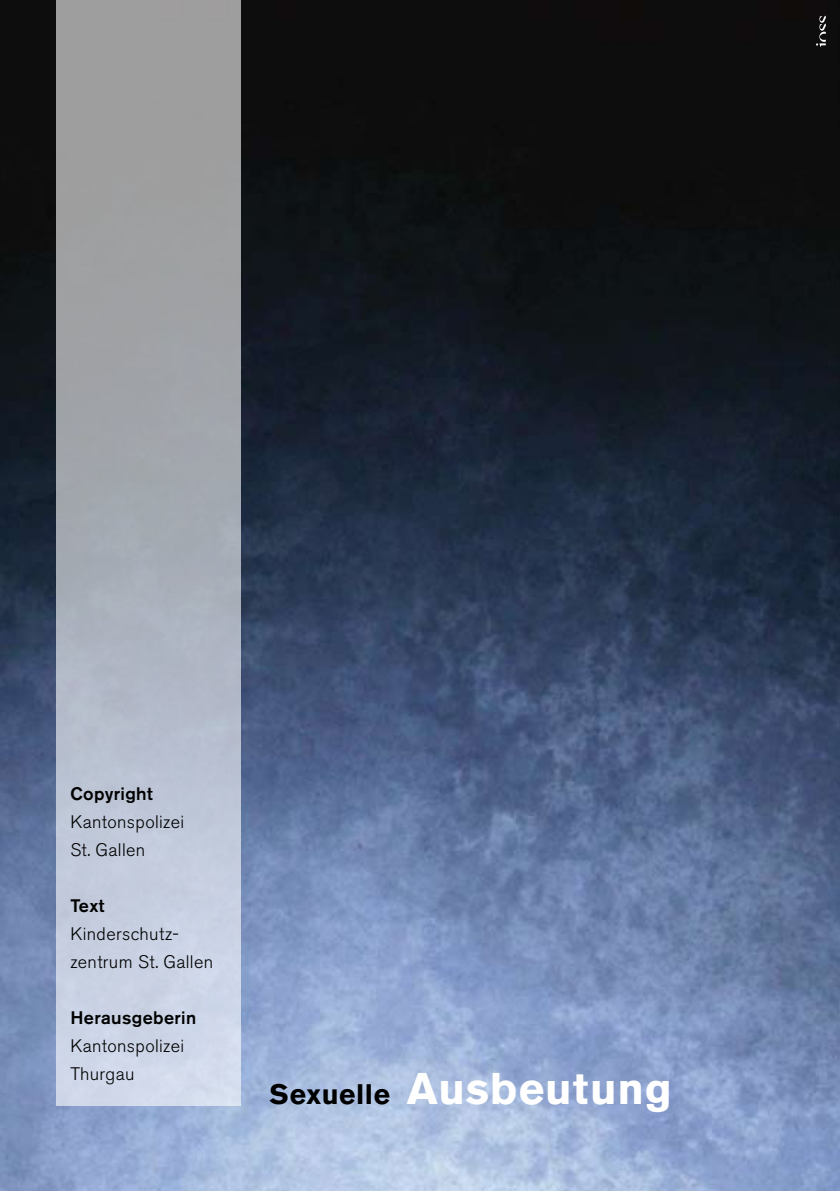
<style>
.page{position:relative;width:840px;height:1191px;background:#fff}
.page>*{position:absolute;margin:0;border:0;box-sizing:border-box;transform-origin:0 0}
.t1{font:700 44px "Akzidenz Grotesk BQ";letter-spacing:.02em;color:#fff}
.t2{font:300 18px/28px "Akzidenz Grotesk BQ";letter-spacing:.02em;color:#000}
.t3{font:500 18px "Akzidenz Grotesk BQ";letter-spacing:.02em;color:#000}
.s1{font-size:28px;color:#000}
</style>
<div class="page">
<img style="left:0;top:0;width:839px;height:1191px">
<div style="left:57px;top:0;width:184px;height:1106px;background:linear-gradient(to bottom,#91918e,#ccd7ec)"></div>
<svg style="left:815px;top:16px;width:10px;height:31px"></svg>
<p class="t3" style="left:70px;top:782px;width:84px">Copyright</p>
<p class="t2" style="left:70px;top:807px;width:115px">Kantonspolizei<br>St. Gallen</p>
<p class="t3" style="left:70px;top:894px;width:36px">Text</p>
<p class="t2" style="left:70px;top:919px;width:144px">Kinderschutz&shy;zentrum St. Gallen</p>
<p class="t3" style="left:70px;top:1006px;width:127px">Herausgeberin</p>
<p class="t2" style="left:70px;top:1032px;width:115px">Kantonspolizei<br>Thurgau</p>
<h1 class="t1" style="left:269px;top:1063px;width:403px"><span class="s1">Sexuelle</span> Ausbeutung</h1>
</div>
